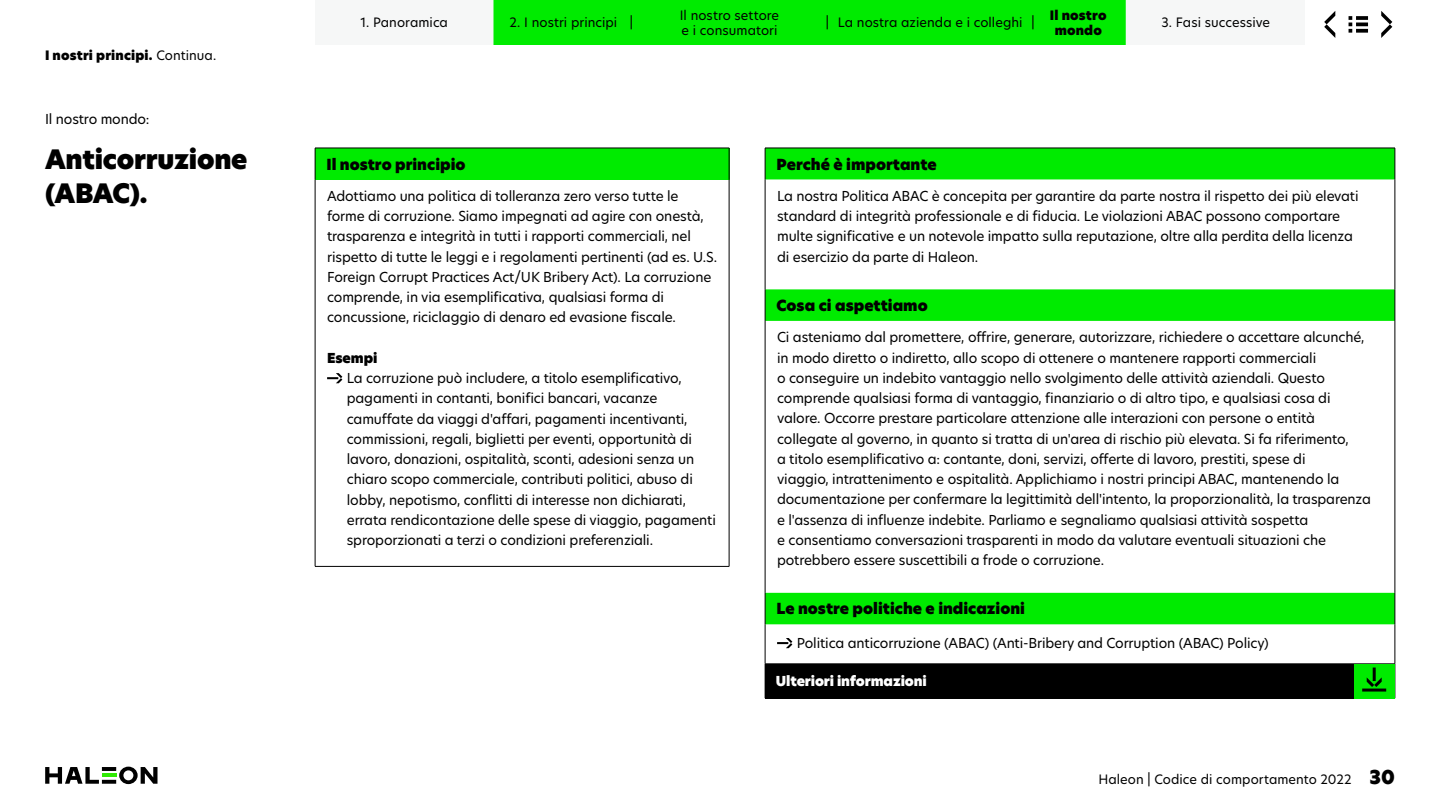
<style>
.page{position:relative;width:1440px;height:810px;background:#fff}
.page>*{position:absolute;margin:0;border:0;box-sizing:border-box;transform-origin:0 0}
.t1{font:26.25px/33.8px "New Hero Super";letter-spacing:-.01em;color:#000}
.t2{font:15px "New Hero Super";color:#000}
.t3{font:13.5px/20.2px "New Hero";letter-spacing:-.01em;color:#000}
.t4{font:13.5px "New Hero Super";letter-spacing:-.01em;color:#fff}
.t5{font:13.5px "New Hero Super";letter-spacing:-.01em;color:#000}
.t6{font:12.75px/15px "New Hero";letter-spacing:.005em;color:#000}
.t7{font:12.75px/15px "New Hero Super";letter-spacing:.015em;color:#000;text-align:center}
.s1{font-family:"New Hero"}
.s2{font-family:"New Hero Super";font-size:18.75px}
</style>
<div class="page">
<svg style="left:766px;top:149px;width:629px;height:475px"></svg>
<hr style="left:1395px;top:148px;width:1px;height:31px;background:#000">
<hr style="left:1395px;top:179px;width:1px;height:110px;background:#000">
<hr style="left:1395px;top:289px;width:1px;height:32px;background:#000">
<hr style="left:1395px;top:321px;width:1px;height:272px;background:#000">
<hr style="left:1395px;top:624px;width:1px;height:40px;background:#000">
<hr style="left:1395px;top:664px;width:1px;height:34px;background:#000">
<hr style="left:765px;top:179px;width:1px;height:110px;background:#000">
<hr style="left:765px;top:321px;width:1px;height:272px;background:#000">
<hr style="left:765px;top:593px;width:1px;height:31px;background:#000">
<hr style="left:1395px;top:593px;width:1px;height:31px;background:#000">
<hr style="left:765px;top:624px;width:1px;height:40px;background:#000">
<hr style="left:765px;top:289px;width:1px;height:32px;background:#000">
<hr style="left:765px;top:698px;width:315px;height:1px;background:#000">
<hr style="left:1080px;top:698px;width:315px;height:1px;background:#000">
<hr style="left:765px;top:148px;width:315px;height:1px;background:#000">
<hr style="left:765px;top:148px;width:1px;height:31px;background:#000">
<hr style="left:1080px;top:148px;width:315px;height:1px;background:#000">
<svg style="left:777px;top:638px;width:15px;height:10px"></svg>
<div style="left:1287px;top:664px;width:108px;height:34px;background:#000"></div>
<div style="left:765px;top:664px;width:522px;height:34px;background:#000"></div>
<div style="left:1354px;top:664px;width:41px;height:34px;background:#00eb00"></div>
<svg style="left:1362px;top:668px;width:24px;height:24px"></svg>
<div style="left:315px;top:148px;width:414px;height:31px;background:#00eb00"></div>
<hr style="left:315px;top:148px;width:414px;height:1px;background:#000">
<hr style="left:315px;top:148px;width:1px;height:31px;background:#000">
<hr style="left:729px;top:148px;width:1px;height:31px;background:#000">
<hr style="left:315px;top:179px;width:1px;height:387px;background:#000">
<hr style="left:729px;top:179px;width:1px;height:387px;background:#000">
<hr style="left:315px;top:566px;width:414px;height:1px;background:#000">
<svg style="left:327px;top:373px;width:15px;height:10px"></svg>
<svg style="left:45px;top:767px;width:112px;height:17px"></svg>
<div style="left:315px;top:0;width:180px;height:45px;background:#f6f7f7"></div>
<svg style="left:1324px;top:11px;width:11px;height:27px"></svg>
<svg style="left:1381px;top:11px;width:11px;height:27px"></svg>
<svg style="left:1349px;top:16px;width:19px;height:17px"></svg>
<svg style="left:1356px;top:29px;width:12px;height:4px"></svg>
<div style="left:1125px;top:0;width:180px;height:45px;background:#f6f7f7"></div>
<hr style="left:1124px;top:0;width:2px;height:45px;background:#00eb00">
<hr style="left:494px;top:0;width:1px;height:45px;background:#00eb00">
<div style="left:495px;top:0;width:630px;height:45px;background:#00eb00"></div>
<p class="t7" style="left:45px;top:48px;width:173px">I nostri principi. <span class="s1">Continua.</span></p>
<p class="t3" style="left:45px;top:109px;width:106px">Il nostro mondo:</p>
<h1 class="t1" style="left:45px;top:143px;width:204px">Anticorruzione (ABAC).</h1>
<p class="t6" style="left:680px;top:7px;width:101px">Il nostro settore e i consumatori</p>
<p class="t6" style="left:838px;top:15px;width:186px">La nostra azienda e i colleghi</p>
<p class="t7" style="left:1050px;top:8px;width:58px">Il nostro mondo</p>
<p class="t6" style="left:630px;top:15px;width:5px">|</p>
<p class="t6" style="left:826px;top:15px;width:5px">|</p>
<p class="t6" style="left:1031px;top:15px;width:5px">|</p>
<p class="t6" style="left:360px;top:15px;width:89px">1. Panoramica</p>
<p class="t6" style="left:510px;top:15px;width:109px">2. I nostri principi</p>
<p class="t6" style="left:1161px;top:15px;width:110px">3. Fasi successive</p>
<p class="t2" style="left:326px;top:154px;width:141px">Il nostro principio</p>
<p class="t3" style="left:327px;top:186px;width:392px">Adottiamo una politica di tolleranza zero verso tutte le forme di corruzione. Siamo impegnati ad agire con onestà, trasparenza e integrità in tutti i rapporti commerciali, nel rispetto di tutte le leggi e i regolamenti pertinenti (ad es. U.S.<br>Foreign Corrupt Practices Act/UK Bribery Act). La corruzione comprende, in via esemplificativa, qualsiasi forma di concussione, riciclaggio di denaro ed evasione fiscale.</p>
<p class="t5" style="left:327px;top:349px;width:52px">Esempi</p>
<p class="t3" style="left:347px;top:368px;width:371px">La corruzione può includere, a titolo esemplificativo, pagamenti in contanti, bonifici bancari, vacanze camuffate da viaggi d'affari, pagamenti incentivanti, commissioni, regali, biglietti per eventi, opportunità di lavoro, donazioni, ospitalità, sconti, adesioni senza un chiaro scopo commerciale, contributi politici, abuso di lobby, nepotismo, conflitti di interesse non dichiarati, errata rendicontazione delle spese di viaggio, pagamenti sproporzionati a terzi o condizioni preferenziali.</p>
<p class="t2" style="left:776px;top:154px;width:162px">Perché è importante</p>
<p class="t3" style="left:777px;top:186px;width:583px">La nostra Politica ABAC è concepita per garantire da parte nostra il rispetto dei più elevati standard di integrità professionale e di fiducia. Le violazioni ABAC possono comportare multe significative e un notevole impatto sulla reputazione, oltre alla perdita della licenza di esercizio da parte di Haleon.</p>
<p class="t2" style="left:776px;top:295px;width:153px">Cosa ci aspettiamo</p>
<p class="t3" style="left:777px;top:327px;width:595px">Ci asteniamo dal promettere, offrire, generare, autorizzare, richiedere o accettare alcunché, in modo diretto o indiretto, allo scopo di ottenere o mantenere rapporti commerciali<br>o conseguire un indebito vantaggio nello svolgimento delle attività aziendali. Questo comprende qualsiasi forma di vantaggio, finanziario o di altro tipo, e qualsiasi cosa di valore. Occorre prestare particolare attenzione alle interazioni con persone o entità collegate al governo, in quanto si tratta di un'area di rischio più elevata. Si fa riferimento,<br>a titolo esemplificativo a: contante, doni, servizi, offerte di lavoro, prestiti, spese di<br>viaggio, intrattenimento e ospitalità. Applichiamo i nostri principi ABAC, mantenendo la documentazione per confermare la legittimità dell'intento, la proporzionalità, la trasparenza e l'assenza di influenze indebite. Parliamo e segnaliamo qualsiasi attività sospetta<br>e consentiamo conversazioni trasparenti in modo da valutare eventuali situazioni che potrebbero essere suscettibili a frode o corruzione.</p>
<p class="t2" style="left:776px;top:598px;width:250px">Le nostre politiche e indicazioni</p>
<p class="t3" style="left:797px;top:633px;width:474px">Politica anticorruzione (ABAC) (Anti-Bribery and Corruption (ABAC) Policy)</p>
<p class="t4" style="left:776px;top:672px;width:152px">Ulteriori informazioni</p>
<p class="t6" style="left:1098px;top:771px;width:298px">Haleon | Codice di comportamento 2022 <span class="s2">30</span></p>
</div>
